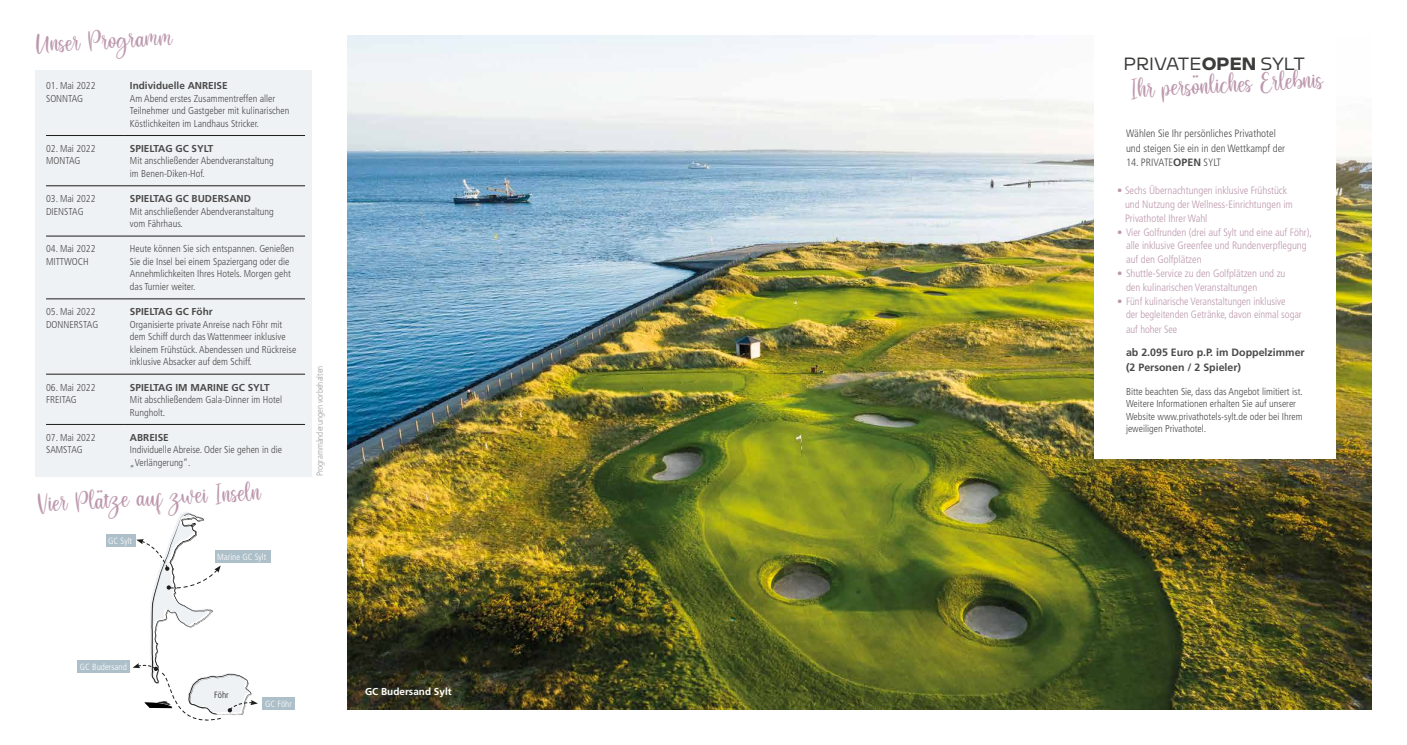
<style>
.page{position:relative;width:1407px;height:745px;background:#fff}
.page>*{position:absolute;margin:0;border:0;box-sizing:border-box;transform-origin:0 0}
.t1{font:40px "flashback";color:#bd98ad}
.t2{font:17.5px "Sarun Pro";color:#3c3c3b}
.t3{font:300 condensed 10.62px/13.8px "Frutiger LT";letter-spacing:-.005em;color:#bd98ad}
.t4{font:300 condensed 10.62px/14.4px "Frutiger LT";color:#4a4a49}
.t5{font:700 10.62px/14.4px "Frutiger LT";color:#4a4a49}
.t6{font:300 condensed 10px/12.5px "Frutiger LT";color:#4a4a49}
.t7{font:700 10px "Frutiger LT";color:#4a4a49}
.t8{font:700 10px "Frutiger LT";color:#fff}
.t9{font:300 condensed 9px "Frutiger LT";color:#fff}
.t10{font:300 condensed 9px "Frutiger LT";color:#1d1d1b}
.t11{font:300 condensed 8.75px "Frutiger LT";color:#9d9d9c}
.s1{font-weight:800}
.s2{font-weight:700;font-stretch:normal}
</style>
<div class="page">
<img style="left:347px;top:35px;width:1024px;height:674px">
<div style="left:35px;top:70px;width:277px;height:406px;background:#eff2f5"></div>
<hr style="left:46px;top:135px;width:79px;height:1px;background:#1d1d1b">
<hr style="left:125px;top:135px;width:180px;height:1px;background:#1d1d1b">
<hr style="left:46px;top:185px;width:79px;height:1px;background:#1d1d1b">
<hr style="left:125px;top:185px;width:180px;height:1px;background:#1d1d1b">
<hr style="left:46px;top:236px;width:79px;height:1px;background:#1d1d1b">
<hr style="left:125px;top:236px;width:180px;height:1px;background:#1d1d1b">
<hr style="left:46px;top:298px;width:79px;height:1px;background:#1d1d1b">
<hr style="left:125px;top:298px;width:180px;height:1px;background:#1d1d1b">
<hr style="left:46px;top:374px;width:79px;height:1px;background:#1d1d1b">
<hr style="left:125px;top:374px;width:180px;height:1px;background:#1d1d1b">
<hr style="left:46px;top:424px;width:79px;height:1px;background:#1d1d1b">
<hr style="left:125px;top:424px;width:180px;height:1px;background:#1d1d1b">
<div style="left:106px;top:533px;width:29px;height:13px;background:#adbfc9"></div>
<div style="left:215px;top:550px;width:56px;height:12px;background:#adbfc9"></div>
<div style="left:77px;top:660px;width:53px;height:12px;background:#adbfc9"></div>
<div style="left:1095px;top:30px;width:241px;height:428px;background:#fff"></div>
<div style="left:262px;top:696px;width:33px;height:13px;background:#adbfc9"></div>
<svg style="left:133px;top:512px;width:125px;height:209px"></svg>
<h1 class="t1" style="left:34px;top:25px;width:139px;rotate:-3deg">Unser Programm</h1>
<p class="t6" style="left:46px;top:79px;width:51px">01. Mai 2022<br>SONNTAG</p>
<p class="t7" style="left:130px;top:80px;width:99px">Individuelle ANREISE</p>
<p class="t6" style="left:130px;top:92px;width:161px">Am Abend erstes Zusammentreffen aller<br>Teilnehmer und Gastgeber mit kulinarischen<br>Köstlichkeiten im Landhaus Stricker.</p>
<p class="t6" style="left:46px;top:142px;width:51px">02. Mai 2022<br>MONTAG</p>
<p class="t7" style="left:130px;top:142px;width:85px">SPIELTAG GC SYLT</p>
<p class="t6" style="left:130px;top:155px;width:145px">Mit anschließender Abendveranstaltung im Benen-Diken-Hof.</p>
<p class="t6" style="left:46px;top:192px;width:51px">03. Mai 2022<br>DIENSTAG</p>
<p class="t7" style="left:130px;top:193px;width:123px">SPIELTAG GC BUDERSAND</p>
<p class="t6" style="left:130px;top:205px;width:145px">Mit anschließender Abendveranstaltung vom Fährhaus.</p>
<p class="t6" style="left:46px;top:243px;width:51px">04. Mai 2022<br>MITTWOCH</p>
<p class="t6" style="left:130px;top:243px;width:166px">Heute können Sie sich entspannen. Genießen Sie die Insel bei einem Spaziergang oder die Annehmlichkeiten Ihres Hotels. Morgen geht das Turnier weiter.</p>
<p class="t6" style="left:46px;top:305px;width:54px">05. Mai 2022<br>DONNERSTAG</p>
<p class="t7" style="left:130px;top:306px;width:84px">SPIELTAG GC Föhr</p>
<p class="t6" style="left:130px;top:318px;width:168px">Organisierte private Anreise nach Föhr mit dem Schiff durch das Wattenmeer inklusive kleinem Frühstück. Abendessen und Rückreise inklusive Absacker auf dem Schiff.</p>
<p class="t6" style="left:46px;top:381px;width:51px">06. Mai 2022<br>FREITAG</p>
<p class="t7" style="left:130px;top:381px;width:141px">SPIELTAG IM MARINE GC SYLT</p>
<p class="t6" style="left:130px;top:393px;width:154px">Mit abschließendem Gala-Dinner im Hotel<br>Rungholt.</p>
<p class="t6" style="left:46px;top:431px;width:51px">07. Mai 2022<br>SAMSTAG</p>
<p class="t7" style="left:130px;top:431px;width:40px">ABREISE</p>
<p class="t6" style="left:130px;top:443px;width:154px">Individuelle Abreise. Oder Sie gehen in die „Verlängerung“.</p>
<h1 class="t1" style="left:36px;top:484px;width:226px;rotate:-3deg">Vier Plätze auf zwei Inseln</h1>
<p class="t9" style="left:108px;top:535px;width:25px">GC Sylt</p>
<p class="t9" style="left:217px;top:551px;width:51px">Marine GC Sylt</p>
<p class="t11" style="left:315px;top:476px;width:112px;rotate:-90deg">Programmänderungen vorbehalten</p>
<p class="t9" style="left:80px;top:661px;width:49px">GC Budersand</p>
<p class="t10" style="left:214px;top:689px;width:16px">Föhr</p>
<p class="t9" style="left:265px;top:698px;width:28px">GC Föhr</p>
<p class="t8" style="left:365px;top:685px;width:88px">GC Budersand Sylt</p>
<h2 class="t2" style="left:1123px;top:51px;width:183px">PRIVATE<span class="s1">OPEN</span> SYLT</h2>
<h1 class="t1" style="left:1129px;top:70px;width:194px;rotate:-3deg">Ihr persönliches Erlebnis</h1>
<p class="t4" style="left:1126px;top:127px;width:161px">Wählen Sie Ihr persönliches Privathotel und steigen Sie ein in den Wettkampf der</p>
<p class="t4" style="left:1126px;top:155px;width:97px">14. PRIVATE<span class="s2">OPEN</span> SYLT</p>
<p class="t3" style="left:1125px;top:184px;width:169px;text-indent:-8px">• Sechs Übernachtungen inklusive Frühstück und Nutzung der Wellness-Einrichtungen im<br>Privathotel Ihrer Wahl</p>
<p class="t3" style="left:1126px;top:225px;width:188px;text-indent:-9px">• Vier Golfrunden (drei auf Sylt und eine auf Föhr), alle inklusive Greenfee und Rundenverpflegung auf den Golfplätzen</p>
<p class="t3" style="left:1126px;top:266px;width:161px;text-indent:-9px">• Shuttle-Service zu den Golfplätzen und zu den kulinarischen Veranstaltungen</p>
<p class="t3" style="left:1126px;top:294px;width:177px;text-indent:-9px">• Fünf kulinarische Veranstaltungen inklusive<br>der begleitenden Getränke, davon einmal sogar auf hoher See</p>
<p class="t5" style="left:1126px;top:345px;width:180px">ab 2.095 Euro p.P. im Doppelzimmer (2 Personen / 2 Spieler)</p>
<p class="t6" style="left:1126px;top:385px;width:178px">Bitte beachten Sie, dass das Angebot limitiert ist.<br>Weitere Informationen erhalten Sie auf unserer Website www.privathotels-sylt.de oder bei Ihrem jeweiligen Privathotel.</p>
</div>
